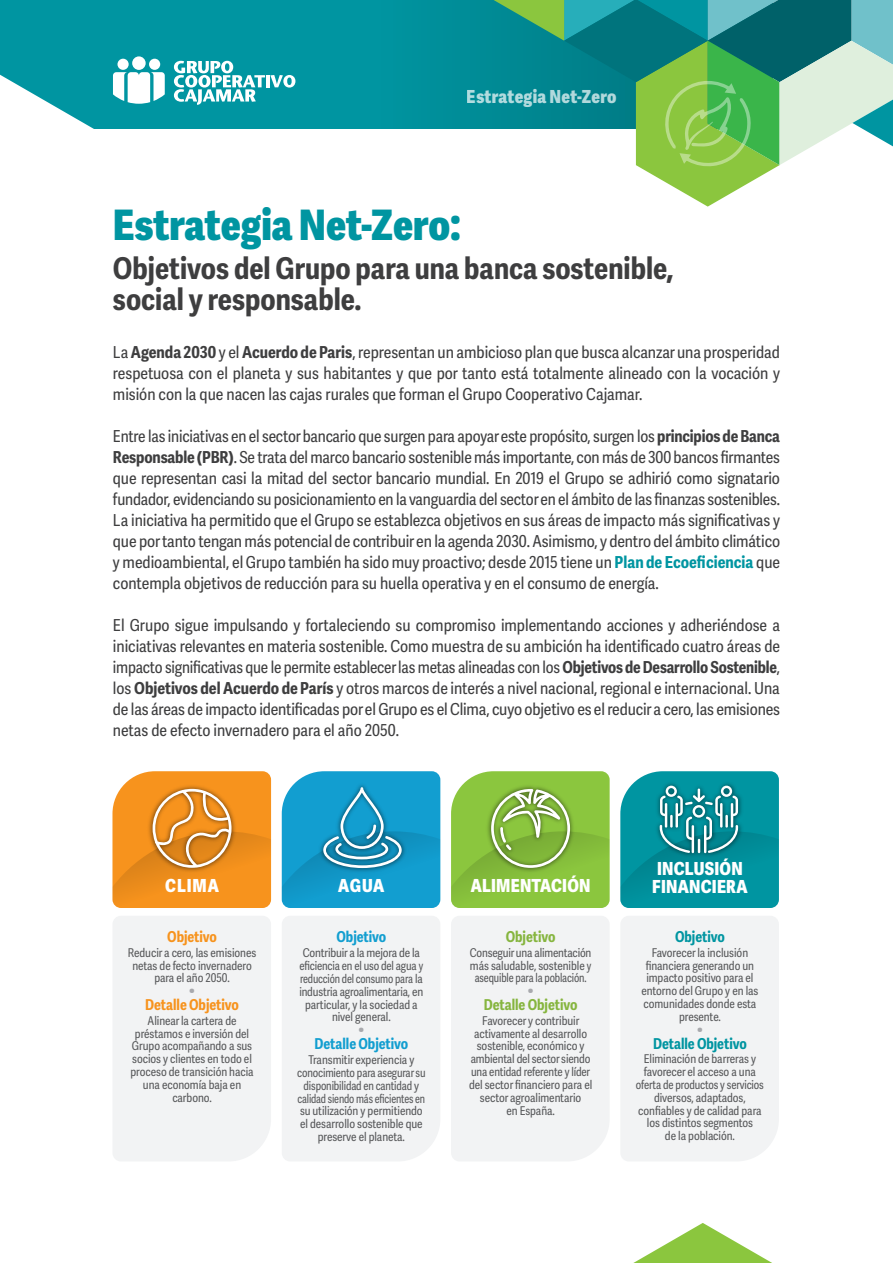
<style>
.page{position:relative;width:893px;height:1263px;background:#fff}
.page>*{position:absolute;margin:0;border:0;box-sizing:border-box;transform-origin:0 0}
.t1{font:800 42px "Adelle Sans Cnd";color:#0095a1}
.t2{font:700 30px/31.5px "Adelle Sans Cnd";color:#3e3e3f}
.t3{font:800 18px/18px "Adelle Sans Cnd";letter-spacing:.015em;color:#fff}
.t4{font:16.5px/21px "Adelle Sans Cnd";color:#3e3e3f;text-align:justify}
.t5{font:700 15px "Adelle Sans Cnd";letter-spacing:-.005em;color:#f7931d}
.t6{font:700 15px "Adelle Sans Cnd";letter-spacing:-.005em;color:#129ed0}
.t7{font:700 15px "Adelle Sans Cnd";letter-spacing:-.005em;color:#86b53f}
.t8{font:700 15px "Adelle Sans Cnd";letter-spacing:-.005em;color:#0095a1}
.t9{font:700 15px "Adelle Sans Cnd";color:#a8a9ad;scale:1.14 1}
.t10{font:12.15px/12.9px "Adelle Sans Cnd";letter-spacing:-.005em;color:#57585a;text-align:center}
.t11{font:12.15px/12.9px "Adelle Sans Cnd";letter-spacing:-.005em;color:#57585a;text-align:center;scale:.96 1}
.s1{font-weight:700}
.s2{font-weight:700;color:#0095a1}
</style>
<div class="page">
<div style="left:0;top:0;width:772px;height:128px;background:#0095a1"></div>
<div style="left:132px;top:56px;width:14px;height:14px;background:#fff;border-radius:50%"></div>
<div style="left:117px;top:59px;width:12px;height:11px;background:#fff;border-radius:50%"></div>
<div style="left:149px;top:59px;width:11px;height:11px;background:#fff;border-radius:50%"></div>
<svg style="left:113px;top:72px;width:52px;height:32px"></svg>
<svg style="left:174px;top:61px;width:121px;height:44px"></svg>
<div style="left:113px;top:916px;width:158px;height:245px;background:#f2f3f4"></div>
<div style="left:282px;top:916px;width:158px;height:245px;background:#f2f3f4"></div>
<div style="left:451px;top:916px;width:158px;height:245px;background:#f2f3f4"></div>
<div style="left:621px;top:916px;width:158px;height:245px;background:#f2f3f4"></div>
<svg style="left:112px;top:771px;width:159px;height:137px;background:#ee962d"></svg>
<svg style="left:282px;top:771px;width:158px;height:137px;background:#219fcc"></svg>
<svg style="left:451px;top:771px;width:159px;height:137px;background:#8fc34b"></svg>
<svg style="left:620px;top:771px;width:159px;height:137px;background:#1597a2"></svg>
<svg style="left:633px;top:1223px;width:139px;height:40px"></svg>
<svg style="left:493px;top:0;width:400px;height:207px"></svg>
<svg style="left:0;top:74px;width:97px;height:55px"></svg>
<p class="t3" style="left:467px;top:88px;width:151px">Estrategia Net-Zero</p>
<h1 class="t1" style="left:113px;top:198px;width:350px">Estrategia Net-Zero:</h1>
<h2 class="t2" style="left:113px;top:253px;width:562px">Objetivos del Grupo para una banca sostenible, social y responsable.</h2>
<p class="t4" style="left:113px;top:342px;width:669px">La <span class="s1">Agenda 2030</span> y el <span class="s1">Acuerdo de Paris</span>, representan un ambicioso plan que busca alcanzar una prosperidad respetuosa con el planeta y sus habitantes y que por tanto está totalmente alineado con la vocación y misión con la que nacen las cajas rurales que forman el Grupo Cooperativo Cajamar.</p>
<p class="t4" style="left:113px;top:426px;width:669px">Entre las iniciativas en el sector bancario que surgen para apoyar este propósito, surgen los <span class="s1">principios de Banca Responsable (PBR)</span>. Se trata del marco bancario sostenible más importante, con más de 300 bancos firmantes que representan casi la mitad del sector bancario mundial. En 2019 el Grupo se adhirió como signatario fundador, evidenciando su posicionamiento en la vanguardia del sector en el ámbito de las finanzas sostenibles.<br>La iniciativa ha permitido que el Grupo se establezca objetivos en sus áreas de impacto más significativas y que por tanto tengan más potencial de contribuir en la agenda 2030. Asimismo, y dentro del ámbito climático y medioambiental, el Grupo también ha sido muy proactivo; desde 2015 tiene un <span class="s2">Plan de Ecoeficiencia</span> que contempla objetivos de reducción para su huella operativa y en el consumo de energía.</p>
<p class="t4" style="left:113px;top:615px;width:669px">El Grupo sigue impulsando y fortaleciendo su compromiso implementando acciones y adheriéndose a iniciativas relevantes en materia sostenible. Como muestra de su ambición ha identificado cuatro áreas de impacto significativas que le permite establecer las metas alineadas con los <span class="s1">Objetivos de Desarrollo Sostenible</span>, los <span class="s1">Objetivos del Acuerdo de París</span> y otros marcos de interés a nivel nacional, regional e internacional. Una de las áreas de impacto identificadas por el Grupo es el Clima, cuyo objetivo es el reducir a cero, las emisiones netas de efecto invernadero para el año 2050.</p>
<p class="t3" style="left:165px;top:877px;width:55px">CLIMA</p>
<p class="t5" style="left:167px;top:928px;width:51px">Objetivo</p>
<p class="t10" style="left:128px;top:946px;width:130px">Reducir a cero, las emisiones netas de fecto invernadero para el año 2050.</p>
<p class="t9" style="left:189px;top:981px;width:8px">•</p>
<p class="t5" style="left:145px;top:996px;width:95px">Detalle Objetivo</p>
<p class="t10" style="left:131px;top:1014px;width:125px">Alinear la cartera de préstamos e inversión del<br>Grupo acompañando a sus socios y clientes en todo el proceso de transición hacia una economía baja en carbono.</p>
<p class="t3" style="left:338px;top:877px;width:48px">AGUA</p>
<p class="t6" style="left:336px;top:928px;width:51px">Objetivo</p>
<p class="t10" style="left:299px;top:947px;width:126px">Contribuir a la mejora de la eficiencia en el uso del agua y reducción del consumo para la industria agroalimentaria, en particular, y la sociedad a nivel general.</p>
<p class="t9" style="left:358px;top:1020px;width:8px">•</p>
<p class="t6" style="left:314px;top:1035px;width:95px">Detalle Objetivo</p>
<p class="t10" style="left:297px;top:1054px;width:130px">Transmitir experiencia y conocimiento para asegurar su disponibilidad en cantidad y calidad siendo más eficientes en su utilización y permitiendo el desarrollo sostenible que preserve el planeta.</p>
<p class="t3" style="left:471px;top:877px;width:121px">ALIMENTACIÓN</p>
<p class="t7" style="left:506px;top:928px;width:51px">Objetivo</p>
<p class="t11" style="left:470px;top:946px;width:128px">Conseguir una alimentación más saludable, sostenible y asequible para la población.</p>
<p class="t9" style="left:527px;top:981px;width:8px">•</p>
<p class="t7" style="left:484px;top:996px;width:95px">Detalle Objetivo</p>
<p class="t10" style="left:469px;top:1014px;width:125px">Favorecer y contribuir activamente al desarrollo sostenible, económico y ambiental del sector siendo una entidad referente y líder del sector financiero para el sector agroalimentario<br>en España.</p>
<p class="t3" style="left:652px;top:860px;width:97px">INCLUSIÓN<br>FINANCIERA</p>
<p class="t8" style="left:675px;top:928px;width:51px">Objetivo</p>
<p class="t10" style="left:641px;top:946px;width:119px">Favorecer la inclusión financiera generando un impacto positivo para el entorno del Grupo y en las comunidades donde esta presente.</p>
<p class="t9" style="left:696px;top:1019px;width:8px">•</p>
<p class="t8" style="left:653px;top:1034px;width:95px">Detalle Objetivo</p>
<p class="t10" style="left:636px;top:1053px;width:129px">Eliminación de barreras y favorecer el acceso a una oferta de productos y servicios diversos, adaptados, confiables y de calidad para los distintos segmentos<br>de la población.</p>
</div>
